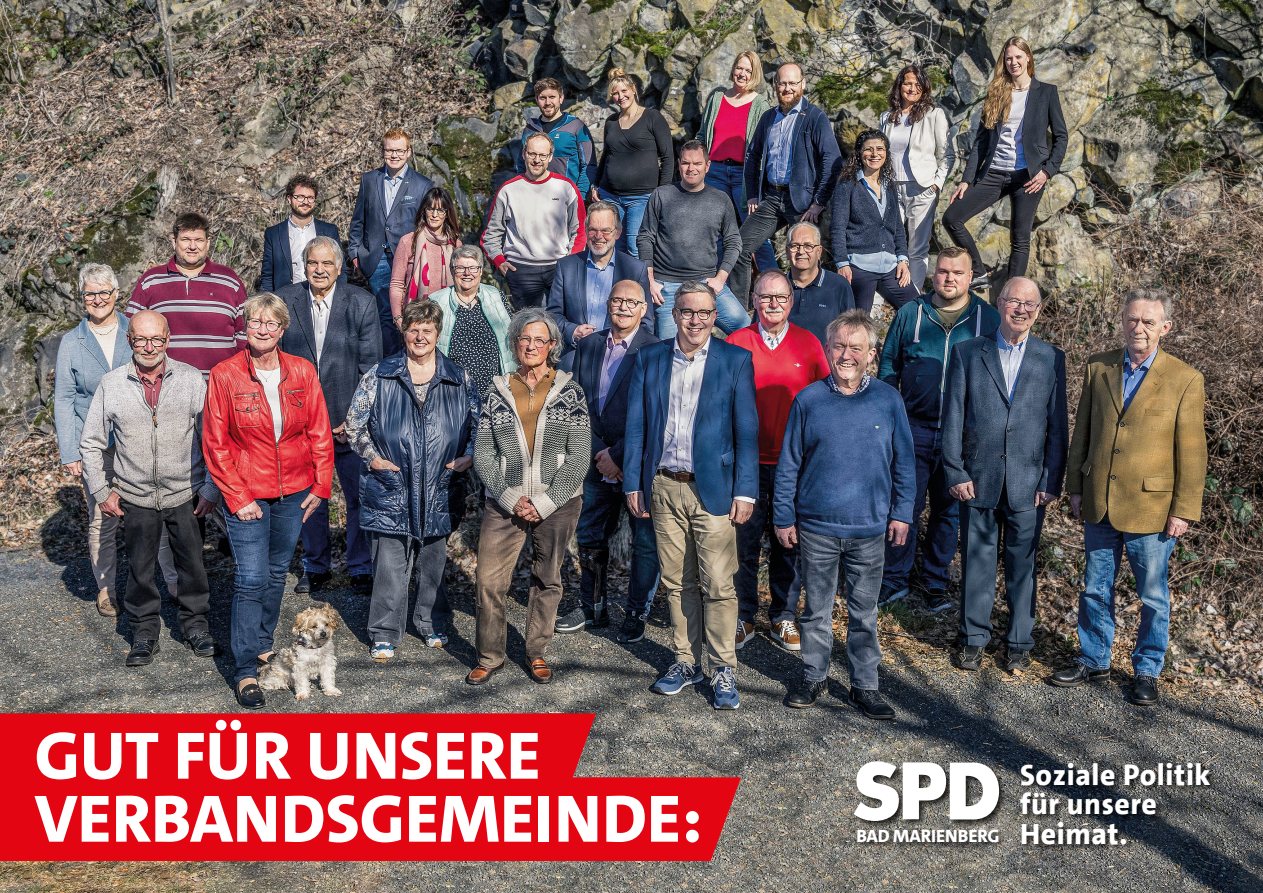
<style>
.page{position:relative;width:1263px;height:893px;background:#fff}
.page>*{position:absolute;margin:0;border:0;box-sizing:border-box;transform-origin:0 0}
.Fließtext{font:800 67.65px "SPD The Sans";color:#fff}
.t1{font:800 29.7px "SPD The Sans";letter-spacing:.02em;color:#fff}
.t2{font:800 18.15px "SPD The Sans";letter-spacing:-.01em;color:#fff}
</style>
<div class="page">
<img style="left:0;top:0;width:1263px;height:893px">
<div style="left:0;top:713px;width:596px;height:64px;background:#e30612"></div>
<div style="left:0;top:777px;width:741px;height:84px;background:#e30612"></div>
<div style="left:1019px;top:761px;width:199px;height:91px;background:#000;opacity:.75"></div>
<div style="left:853px;top:760px;width:155px;height:90px;background:#000;opacity:.75"></div>
<svg style="left:854px;top:761px;width:145px;height:60px"></svg>
<p class="Fließtext" style="left:35px;top:712px;width:508px">GUT FÜR UNSERE</p>
<p class="Fließtext" style="left:35px;top:775px;width:669px">VERBANDSGEMEINDE:</p>
<p class="t1" style="left:1020px;top:755px;width:192px">Soziale Politik</p>
<p class="t1" style="left:1020px;top:785px;width:138px">für unsere</p>
<p class="t2" style="left:856px;top:824px;width:145px">BAD MARIENBERG</p>
<p class="t1" style="left:1020px;top:815px;width:109px">Heimat.</p>
</div>
